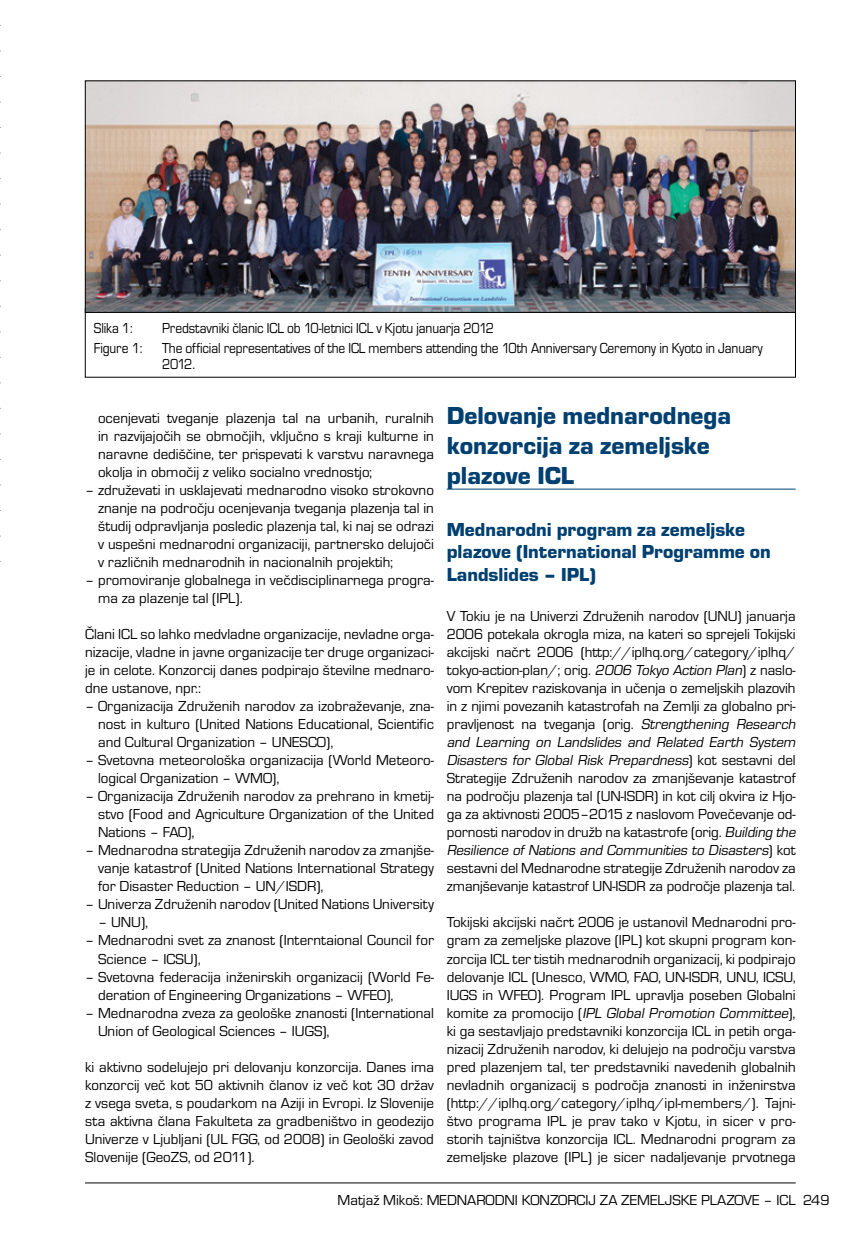
<style>
.page{position:relative;width:851px;height:1234px;background:#fff}
.page>*{position:absolute;margin:0;border:0;box-sizing:border-box;transform-origin:0 0}
.t1{font:25.5px/30px "Eurostile TEE Blac";color:#004071}
.t2{font:19.5px/22.5px "Eurostile TEE Blac";color:#004071}
.t3{font:15px/18px "Eurostile TEE";color:#000;text-align:justify}
.t4{font:15px/15.8px "Eurostile TEE";color:#000;scale:.9 1}
.s1{font-style:italic}
</style>
<div class="page">
<hr style="left:85px;top:1182px;width:710px;height:1px;background:#000">
<hr style="left:46px;top:0;width:1px;height:580px;background:#a7a9ac">
<hr style="left:21px;top:0;width:1px;height:580px;background:#a7a9ac">
<hr style="left:0;top:0;width:1px;height:580px;background:#a7a9ac">
<hr style="left:446px;top:488px;width:349px;height:1px;background:#004071">
<img style="left:87px;top:83px;width:706px;height:227px">
<p class="t4" style="left:94px;top:320px;width:45px">Slika 1:</p>
<p class="t4" style="left:162px;top:320px;width:370px">Predstavniki članic ICL ob 10-letnici ICL v Kjotu januarja 2012</p>
<p class="t4" style="left:94px;top:340px;width:55px">Figure 1:</p>
<p class="t4" style="left:162px;top:340px;width:669px">The official representatives of the ICL members attending the 10th Anniversary Ceremony in Kyoto in January<br>2012.</p>
<p class="t3" style="left:98px;top:409px;width:337px">ocenjevati tveganje plazenja tal na urbanih, ruralnih in razvijajočih se območjih, vključno s kraji kulturne in naravne dediščine, ter prispevati k varstvu naravnega okolja in območij z veliko socialno vrednostjo;</p>
<p class="t3" style="left:98px;top:481px;width:337px;text-indent:-13px">– združevati in usklajevati mednarodno visoko strokovno znanje na področju ocenjevanja tveganja plazenja tal in študij odpravljanja posledic plazenja tal, ki naj se odrazi v uspešni mednarodni organizaciji, partnersko delujoči v različnih mednarodnih in nacionalnih projektih;</p>
<p class="t3" style="left:98px;top:571px;width:337px;text-indent:-13px">– promoviranje globalnega in večdisciplinarnega progra&shy;ma za plazenje tal (IPL).</p>
<p class="t3" style="left:85px;top:625px;width:350px">Člani ICL so lahko medvladne organizacije, nevladne orga&shy;nizacije, vladne in javne organizacije ter druge organizaci&shy;je in celote. Konzorcij danes podpirajo številne mednaro&shy;dne ustanove, npr.:</p>
<p class="t3" style="left:98px;top:697px;width:337px;text-indent:-13px">– Organizacija Združenih narodov za izobraževanje, zna&shy;nost in kulturo (United Nations Educational, Scientific and Cultural Organization – UNESCO),</p>
<p class="t3" style="left:98px;top:751px;width:337px;text-indent:-13px">– Svetovna meteorološka organizacija (World Meteoro&shy;logical Organization – WMO),</p>
<p class="t3" style="left:98px;top:787px;width:337px;text-indent:-13px">– Organizacija Združenih narodov za prehrano in kmetij&shy;stvo (Food and Agriculture Organization of the United Nations – FAO),</p>
<p class="t3" style="left:98px;top:841px;width:337px;text-indent:-13px">– Mednarodna strategija Združenih narodov za zmanjše&shy;vanje katastrof (United Nations International Strategy for Disaster Reduction – UN/ISDR),</p>
<p class="t3" style="left:85px;top:895px;width:350px">– Univerza Združenih narodov (United Nations University</p>
<p class="t3" style="left:98px;top:913px;width:52px">– UNU),</p>
<p class="t3" style="left:98px;top:931px;width:337px;text-indent:-13px">– Mednarodni svet za znanost (Interntaional Council for<br>Science – ICSU),</p>
<p class="t3" style="left:98px;top:967px;width:337px;text-indent:-13px">– Svetovna federacija inženirskih organizacij (World Fe&shy;deration of Engineering Organizations – WFEO),</p>
<p class="t3" style="left:98px;top:1003px;width:337px;text-indent:-13px">– Mednarodna zveza za geološke znanosti (International<br>Union of Geological Sciences – IUGS),</p>
<p class="t3" style="left:85px;top:1057px;width:350px">ki aktivno sodelujejo pri delovanju konzorcija. Danes ima konzorcij več kot 50 aktivnih članov iz več kot 30 držav z vsega sveta, s poudarkom na Aziji in Evropi. Iz Slovenije sta aktivna člana Fakulteta za gradbeništvo in geodezijo Univerze v Ljubljani (UL FGG, od 2008) in Geološki zavod Slovenije (GeoZS, od 2011).</p>
<h1 class="t1" style="left:446px;top:401px;width:286px">Delovanje mednarodnega konzorcija za zemeljske plazove ICL</h1>
<h2 class="t2" style="left:446px;top:518px;width:325px">Mednarodni program za zemeljske plazove (International Programme on<br>Landslides – IPL)</h2>
<p class="t3" style="left:446px;top:607px;width:353px;text-align:left">V Tokiu je na Univerzi Združenih narodov (UNU) januarja 2006 potekala okrogla miza, na kateri so sprejeli Tokijski akcijski načrt 2006 (http://iplhq.org/category/iplhq/ tokyo-action-plan/; orig. <span class="s1">2006 Tokyo Action Plan</span>) z naslo&shy;vom Krepitev raziskovanja in učenja o zemeljskih plazovih in z njimi povezanih katastrofah na Zemlji za globalno pri&shy;pravljenost na tveganja (orig. <span class="s1">Strengthening Research and Learning on Landslides and Related Earth System Disasters for Global Risk Prepardness</span>) ko t s e s t a v n i d e l Strategije Združenih narodov za zmanjševanje katastrof na področju plazenja tal (UN-ISDR) in kot cilj okvira iz Hjo&shy;ga za aktivnosti 2005–2015 z naslovom Povečevanje od&shy;pornosti narodov in družb na katastrofe (orig. <span class="s1">Building the Resilience of Nations and Communities to Disasters</span>) ko t sestavni del Mednarodne strategije Združenih narodov za zmanjševanje katastrof UN-ISDR za področje plazenja tal.</p>
<p class="t3" style="left:446px;top:913px;width:350px">Tokijski akcijski načrt 2006 je ustanovil Mednarodni pro&shy;gram za zemeljske plazove (IPL) kot skupni program kon&shy;zorcija ICL ter tistih mednarodnih organizacij, ki podpirajo delovanje ICL (Unesco, WMO, FAO, UN-ISDR, UNU, ICSU, IUGS in WFEO). Program IPL upravlja poseben Globalni ko m it e z a p r o m o c ij o ( <span class="s1">IPL Global Promotion Committee</span>) , ki ga sestavljajo predstavniki konzorcija ICL in petih orga&shy;nizacij Združenih narodov, ki delujejo na področju varstva pred plazenjem tal, ter predstavniki navedenih globalnih nevladnih organizacij s področja znanosti in inženirstva (http://iplhq.org/category/iplhq/ipl-members/). Tajni&shy;štvo programa IPL je prav tako v Kjotu, in sicer v pro&shy;storih tajništva konzorcija ICL. Mednarodni program za zemeljske plazove (IPL) je sicer nadaljevanje prvotnega</p>
<p class="t3" style="left:337px;top:1190px;width:493px">Matjaž Mikoš: MEDNARODNI KONZORCIJ ZA ZEMELJSKE PLAZOVE – ICL 249</p>
</div>
